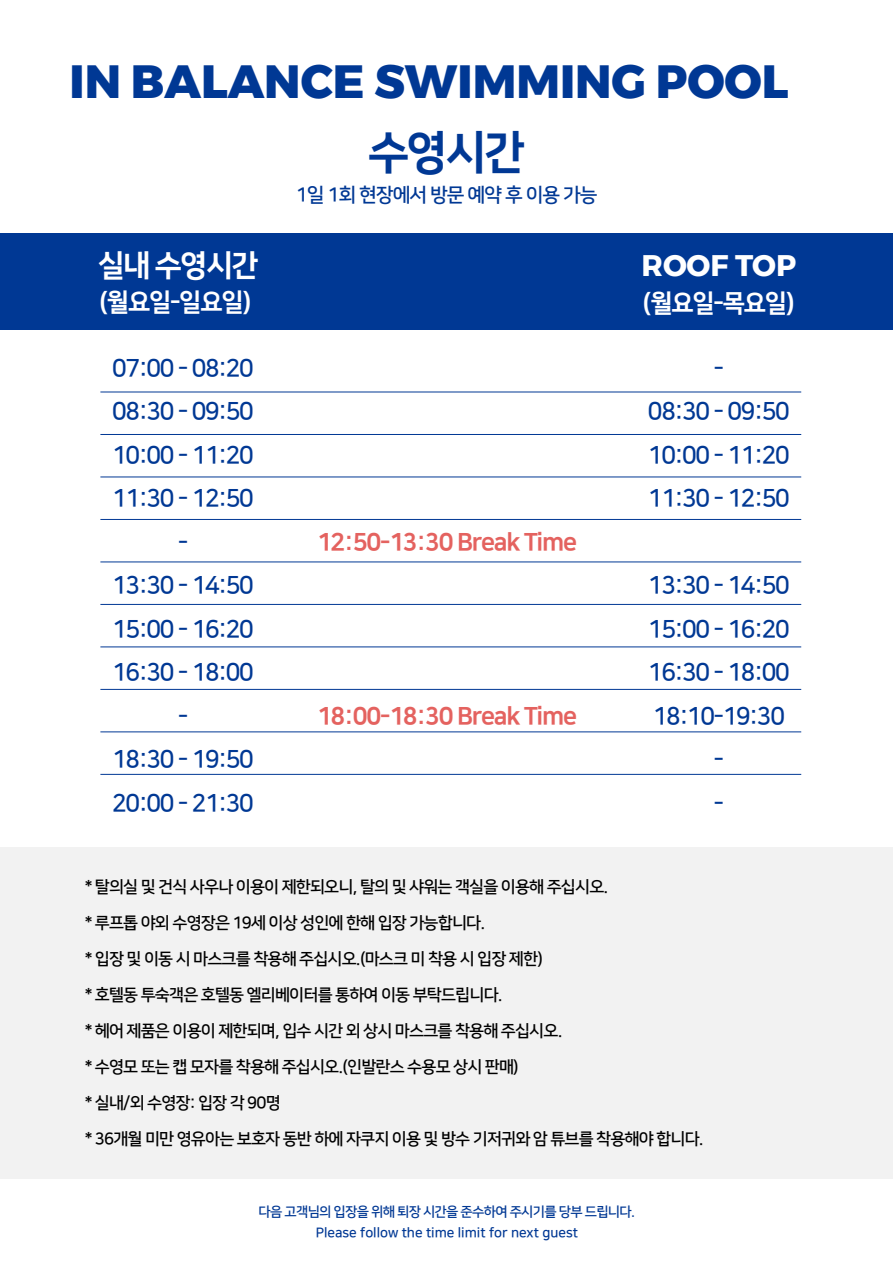
<style>
.page{position:relative;width:893px;height:1263px;background:#fff}
.page>*{position:absolute;margin:0;border:0;box-sizing:border-box;transform-origin:0 0}
.t1{font:800 46.5px "Montserrat";color:#003894}
.t2{font:45.9px "Nanum Square EB";color:#003894}
.t3{font:30.3px "Nanum Square EB";letter-spacing:-.05em;color:#fff}
.t4{font:700 29.7px "Montserrat";color:#fff}
.t5{font:24.9px "Nanum Square EB";letter-spacing:-.05em;color:#fff}
.t6{font:24.45px/43.5px "Nanum Square B";letter-spacing:-.05em;color:#003894;text-align:center}
.t7{font:24.45px "Nanum Square EB";letter-spacing:-.05em;color:#e4625f}
.t8{font:19.5px "Nanum Square B";letter-spacing:-.05em;color:#003894}
.t9{font:16.5px/36px "Nanum Square B";letter-spacing:-.05em;color:#000}
.t10{font:13.5px/21px "Nanum Square B";color:#003894;text-align:center}
</style>
<div class="page">
<div style="left:0;top:233px;width:893px;height:97px;background:#003894"></div>
<div style="left:0;top:847px;width:893px;height:332px;background:#f2f2f2"></div>
<hr style="left:100px;top:392px;width:701px;height:1px;background:#003894">
<hr style="left:100px;top:434px;width:701px;height:1px;background:#003894">
<hr style="left:100px;top:477px;width:701px;height:1px;background:#003894">
<hr style="left:100px;top:519px;width:701px;height:1px;background:#003894">
<hr style="left:100px;top:561px;width:701px;height:1px;background:#003894">
<hr style="left:100px;top:604px;width:701px;height:1px;background:#003894">
<hr style="left:100px;top:646px;width:701px;height:1px;background:#003894">
<hr style="left:100px;top:689px;width:701px;height:1px;background:#003894">
<hr style="left:100px;top:731px;width:701px;height:1px;background:#003894">
<hr style="left:100px;top:774px;width:701px;height:1px;background:#003894">
<h1 class="t1" style="left:70px;top:44px;width:720px">IN BALANCE SWIMMING POOL</h1>
<h3 class="t3" style="left:98px;top:249px;width:162px">실내 수영시간</h3>
<h3 class="t5" style="left:99px;top:289px;width:153px">(월요일-일요일)</h3>
<h3 class="t6" style="left:112px;top:346px;width:143px">07:00 - 08:20<br>08:30 - 09:50<br>10:00 - 11:20<br>11:30 - 12:50 -<br>13:30 - 14:50<br>15:00 - 16:20<br>16:30 - 18:00 -<br>18:30 - 19:50<br>20:00 - 21:30</h3>
<h2 class="t2" style="left:368px;top:127px;width:159px">수영시간</h2>
<p class="t8" style="left:296px;top:185px;width:303px">1일 1회 현장에서 방문 예약 후 이용 가능</p>
<h3 class="t7" style="left:317px;top:529px;width:262px">12:50-13:30 Break Time</h3>
<h3 class="t7" style="left:317px;top:703px;width:262px">18:00-18:30 Break Time</h3>
<h3 class="t4" style="left:641px;top:241px;width:156px">ROOF TOP</h3>
<h3 class="t5" style="left:643px;top:289px;width:153px">(월요일-목요일)</h3>
<h3 class="t6" style="left:648px;top:346px;width:143px">-<br>08:30 - 09:50<br>10:00 - 11:20<br>11:30 - 12:50</h3>
<h3 class="t6" style="left:648px;top:564px;width:143px">13:30 - 14:50<br>15:00 - 16:20<br>16:30 - 18:00<br>18:10-19:30 -<br>-</h3>
<p class="t9" style="left:85px;top:869px;width:620px">* 탈의실 및 건식 사우나 이용이 제한되오니, 탈의 및 샤워는 객실을 이용해 주십시오.<br>* 루프톱 야외 수영장은 19세 이상 성인에 한해 입장 가능합니다.<br>* 입장 및 이동 시 마스크를 착용해 주십시오.(마스크 미 착용 시 입장 제한)<br>* 호텔동 투숙객은 호텔동 엘리베이터를 통하여 이동 부탁드립니다.<br>* 헤어 제품은 이용이 제한되며, 입수 시간 외 상시 마스크를 착용해 주십시오.<br>* 수영모 또는 캡 모자를 착용해 주십시오.(인발란스 수용모 상시 판매)<br>* 실내/외 수영장: 입장 각 90명<br>* 36개월 미만 영유아는 보호자 동반 하에 자쿠지 이용 및 방수 기저귀와 암 튜브를 착용해야 합니다.</p>
<p class="t10" style="left:259px;top:1201px;width:378px">다음 고객님의 입장을 위해 퇴장 시간을 준수하여 주시기를 당부 드립니다.<br>Please follow the time limit for next guest</p>
</div>
